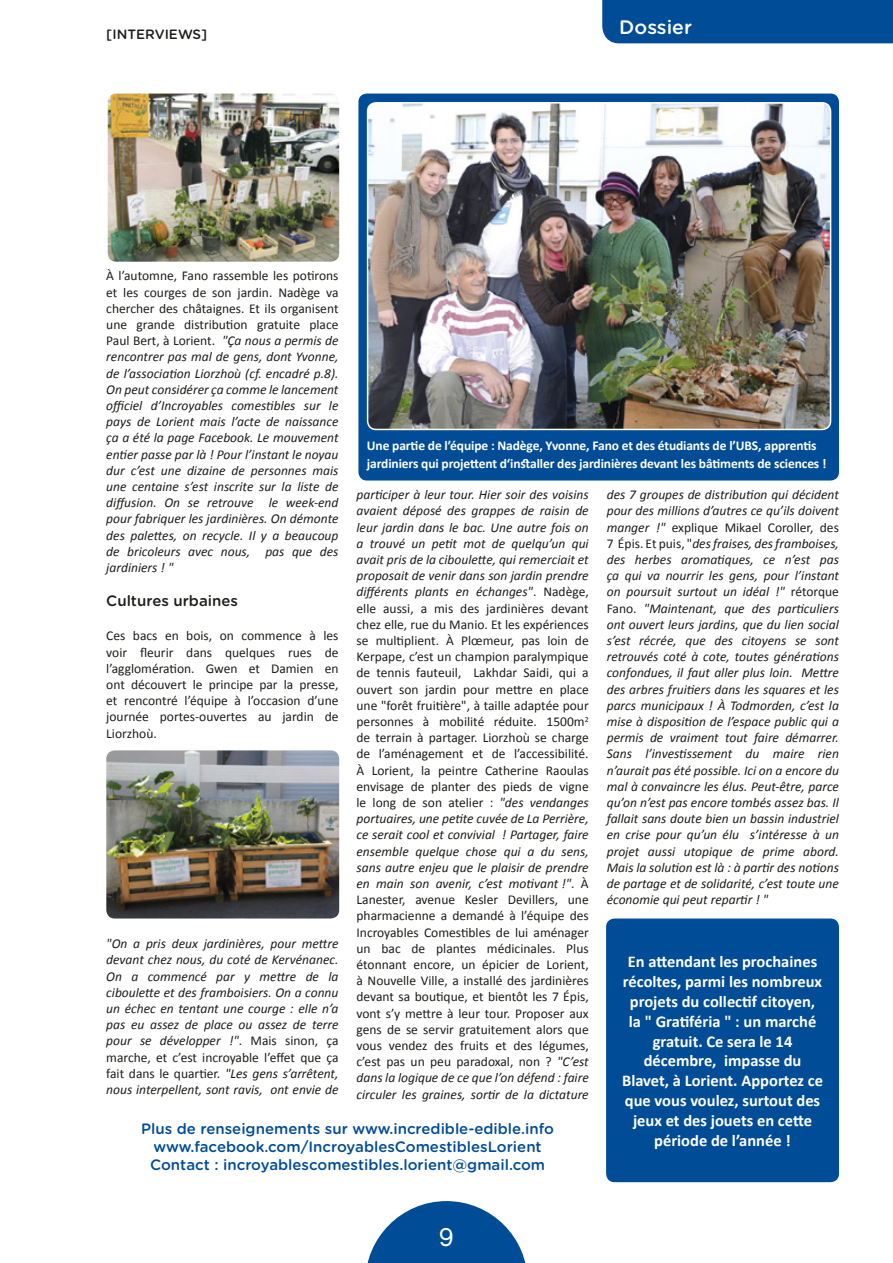
<style>
.page{position:relative;width:893px;height:1263px;background:#fff}
.page>*{position:absolute;margin:0;border:0;box-sizing:border-box;transform-origin:0 0}
.t1{font:25.5px "Chalet London Nineteen Eighty";color:#fff}
.t2{font:500 19.5px "Gotham Rounded";color:#fff}
.t3{font:700 16.5px/19.8px "Calibri";color:#fff;text-align:center}
.TITRE{font:500 15px "Gotham Rounded";color:#004c97}
.t4{font:500 15px "Gotham Rounded";color:#1d1d1b}
.t5{font:italic 13.5px/16.2px "Calibri";color:#1d1d1b;text-align:justify}
.t6{font:13.5px/16.2px "Calibri";color:#1d1d1b;text-align:justify}
.TITRE-2{font:700 13.5px/18px "Calibri";letter-spacing:-.01em;color:#fff}
.t7{font:500 13.5px "Gotham Rounded";color:#1d1d1b}
.s1{font-style:normal}
.s2{font-style:italic}
</style>
<div class="page">
<div style="left:602px;top:0;width:291px;height:43px;background:#004c97"></div>
<div style="left:606px;top:918px;width:233px;height:264px;background:#004c97;border-radius:9px"></div>
<div style="left:358px;top:94px;width:481px;height:386px;background:#004c97;border-radius:9px"></div>
<img style="left:368px;top:103px;width:463px;height:326px">
<div style="left:367px;top:102px;width:464px;height:328px;border:2px solid #fff;border-radius:9px"></div>
<img style="left:106px;top:750px;width:233px;height:168px">
<img style="left:108px;top:94px;width:231px;height:168px">
<svg style="left:367px;top:1201px;width:159px;height:62px"></svg>
<p class="t7" style="left:106px;top:25px;width:103px">[INTERVIEWS]</p>
<h2 class="t2" style="left:619px;top:13px;width:74px">Dossier</h2>
<p class="t5" style="left:106px;top:267px;width:234px"><span class="s1">À l’automne, Fano rassemble les potirons et les courges de son jardin. Nadège va chercher des châtaignes. Et ils organisent une grande distribution gratuite place Paul Bert, à Lorient.</span> "Ça nous a permis de rencontrer pas mal de gens, dont Yvonne, de l’association Liorzhoù (cf. encadré p.8).<br>On peut considérer ça comme le lancement officiel d’Incroyables comestibles sur le pays de Lorient mais l’acte de naissance ça a été la page Facebook. Le mouvement entier passe par là ! Pour l’instant le noyau dur c’est une dizaine de personnes mais une centaine s’est inscrite sur la liste de diffusion. On se retrouve le week-end pour fabriquer les jardinières. On démonte des palettes, on recycle. Il y a beaucoup de bricoleurs avec nous, pas que des jardiniers ! "</p>
<p class="t4" style="left:106px;top:590px;width:133px">Cultures urbaines</p>
<p class="t6" style="left:106px;top:628px;width:234px">Ces bacs en bois, on commence à les voir fleurir dans quelques rues de l’agglomération. Gwen et Damien en ont découvert le principe par la presse, et rencontré l’équipe à l’occasion d’une journée portes-ouvertes au jardin de Liorzhoù.</p>
<p class="TITRE-2" style="left:367px;top:437px;width:461px">Une partie de l’équipe : Nadège, Yvonne, Fano et des étudiants de l’UBS, apprentis jardiniers qui projettent d‘installer des jardinières devant les bâtiments de sciences !</p>
<p class="t6" style="left:357px;top:487px;width:234px"><span class="s2">participer à leur tour. Hier soir des voisins avaient déposé des grappes de raisin de leur jardin dans le bac. Une autre fois on a trouvé un petit mot de quelqu’un qui avait pris de la ciboulette, qui remerciait et proposait de venir dans son jardin prendre différents plants en échanges"</span>. Nadège, elle aussi, a mis des jardinières devant chez elle, rue du Manio. Et les expériences se multiplient. À Plœmeur, pas loin de Kerpape, c’est un champion paralympique de tennis fauteuil, Lakhdar Saidi, qui a ouvert son jardin pour mettre en place une "forêt fruitière", à taille adaptée pour personnes à mobilité réduite. 1500m<sup>2 </sup>de terrain à partager. Liorzhoù se charge de l’aménagement et de l’accessibilité.<br>À Lorient, la peintre Catherine Raoulas envisage de planter des pieds de vigne le long de son atelier : <span class="s2">"des vendanges portuaires, une petite cuvée de La Perrière, ce serait cool et convivial ! Partager, faire ensemble quelque chose qui a du sens, sans autre enjeu que le plaisir de prendre en main son avenir, c’est motivant !"</span>. À Lanester, avenue Kesler Devillers, une pharmacienne a demandé à l’équipe des Incroyables Comestibles de lui aménager un bac de plantes médicinales. Plus étonnant encore, un épicier de Lorient, à Nouvelle Ville, a installé des jardinières devant sa boutique, et bientôt les 7 Épis, vont s’y mettre à leur tour. Proposer aux gens de se servir gratuitement alors que vous vendez des fruits et des légumes, c’est pas un peu paradoxal, non ? <span class="s2">"C’est dans la logique de ce que l’on défend : faire circuler les graines, sortir de la dictature</span></p>
<p class="t5" style="left:607px;top:486px;width:234px">des 7 groupes de distribution qui décident pour des millions d’autres ce qu’ils doivent manger !" <span class="s1">explique Mikael Coroller, des 7 Épis. Et puis, "</span>des fraises, des framboises, des herbes aromatiques, ce n’est pas ça qui va nourrir les gens, pour l’instant on poursuit surtout un idéal !" <span class="s1">rétorque Fano.</span> "Maintenant, que des particuliers ont ouvert leurs jardins, que du lien social s’est récrée, que des citoyens se sont retrouvés coté à cote, toutes générations confondues, il faut aller plus loin. Mettre des arbres fruitiers dans les squares et les parcs municipaux ! À Todmorden, c’est la mise à disposition de l’espace public qui a permis de vraiment tout faire démarrer.<br>Sans l’investissement du maire rien n’aurait pas été possible. Ici on a encore du mal à convaincre les élus. Peut-être, parce qu’on n’est pas encore tombés assez bas. Il fallait sans doute bien un bassin industriel en crise pour qu’un élu s’intéresse à un projet aussi utopique de prime abord.<br>Mais la solution est là : à partir des notions de partage et de solidarité, c’est toute une économie qui peut repartir ! "</p>
<p class="t5" style="left:106px;top:935px;width:234px">"On a pris deux jardinières, pour mettre devant chez nous, du coté de Kervénanec.<br>On a commencé par y mettre de la ciboulette et des framboisiers. On a connu un échec en tentant une courge : elle n’a pas eu assez de place ou assez de terre pour se développer !"<span class="s1">. Mais sinon, ça marche, et c’est incroyable l’effet que ça fait dans le quartier.</span> "Les gens s’arrêtent, nous interpellent, sont ravis, ont envie de</p>
<p class="t3" style="left:622px;top:952px;width:202px">En attendant les prochaines récoltes, parmi les nombreux projets du collectif citoyen, la " Gratiféria " : un marché gratuit. Ce sera le 14 décembre, impasse du<br>Blavet, à Lorient. Apportez ce que vous voulez, surtout des jeux et des jouets en cette période de l’année !</p>
<p class="TITRE" style="left:141px;top:1118px;width:414px">Plus de renseignements sur www.incredible-edible.info</p>
<p class="TITRE" style="left:154px;top:1136px;width:390px">www.facebook.com/IncroyablesComestiblesLorient</p>
<p class="TITRE" style="left:150px;top:1154px;width:396px">Contact : incroyablescomestibles.lorient@gmail.com</p>
<h1 class="t1" style="left:439px;top:1221px;width:16px">9</h1>
</div>
